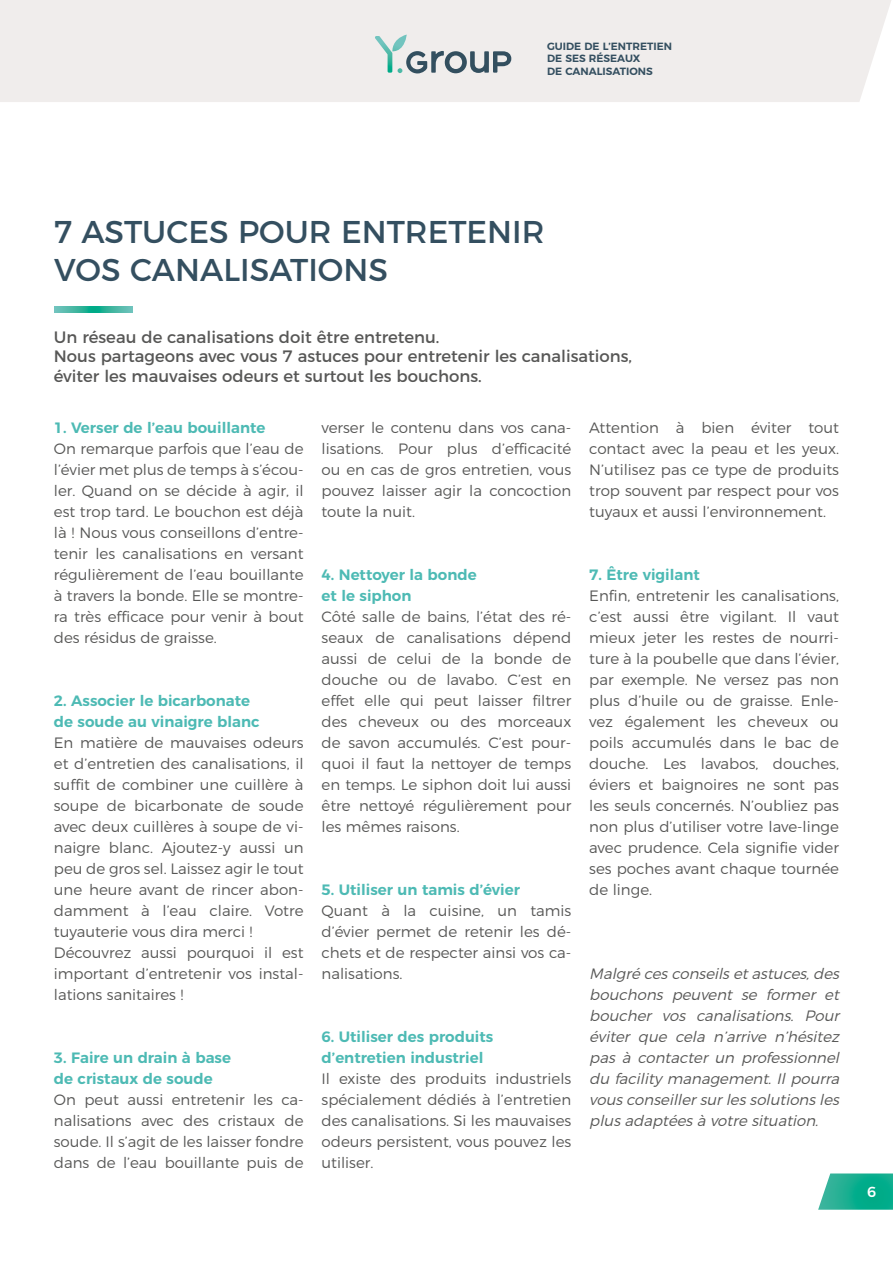
<style>
.page{position:relative;width:893px;height:1263px;background:#fff}
.page>*{position:absolute;margin:0;border:0;box-sizing:border-box;transform-origin:0 0}
.t1{font:31.5px/37.8px "Montserrat";color:#344f60}
.t2{font:16.5px/19.8px "Montserrat";color:#575756}
.t3{font:300 15px/21px "Montserrat";color:#575756;text-align:justify}
.t4{font:italic 300 15px/21px "Montserrat";color:#575756;text-align:justify}
.t5{font:600 15px/21px "Montserrat";color:#4dbab4}
.t6{font:500 14.55px "Montserrat";color:#fff}
.t7{font:600 10.5px/12.6px "Montserrat";color:#344f60}
</style>
<div class="page">
<div style="left:0;top:0;width:891px;height:102px;background:#f0edec"></div>
<svg style="left:374px;top:35px;width:137px;height:38px;background:#bfc9cb"></svg>
<svg style="left:55px;top:307px;width:78px;height:5px"></svg>
<svg style="left:818px;top:1173px;width:75px;height:37px;background:#2bb69a"></svg>
<p class="t7" style="left:547px;top:39px;width:126px">GUIDE DE L’ENTRETIEN<br>DE SES RÉSEAUX<br>DE CANALISATIONS</p>
<h1 class="t1" style="left:54px;top:210px;width:492px">7 ASTUCES POUR ENTRETENIR<br>VOS CANALISATIONS</h1>
<p class="t2" style="left:54px;top:325px;width:580px">Un réseau de canalisations doit être entretenu.<br>Nous partageons avec vous 7 astuces pour entretenir les canalisations, éviter les mauvaises odeurs et surtout les bouchons.</p>
<p class="t5" style="left:54px;top:416px;width:213px">1. Verser de l’eau bouillante</p>
<p class="t3" style="left:54px;top:437px;width:251px">On remarque parfois que l’eau de l’évier met plus de temps à s’écou&shy;ler. Quand on se décide à agir, il est trop tard. Le bouchon est déjà là ! Nous vous conseillons d’entre&shy;tenir les canalisations en versant régulièrement de l’eau bouillante à travers la bonde. Elle se montre&shy;ra très efficace pour venir à bout des résidus de graisse.</p>
<p class="t3" style="left:589px;top:416px;width:251px">Attention à bien éviter tout contact avec la peau et les yeux.<br>N’utilisez pas ce type de produits trop souvent par respect pour vos tuyaux et aussi l’environnement.</p>
<p class="t3" style="left:322px;top:416px;width:251px">verser le contenu dans vos cana&shy;lisations. Pour plus d’efficacité ou en cas de gros entretien, vous pouvez laisser agir la concoction toute la nuit.</p>
<p class="t5" style="left:589px;top:563px;width:112px">7. Être vigilant</p>
<p class="t3" style="left:589px;top:584px;width:251px">Enfin, entretenir les canalisations, c’est aussi être vigilant. Il vaut mieux jeter les restes de nourri&shy;ture à la poubelle que dans l’évier, par exemple. Ne versez pas non plus d’huile ou de graisse. Enle&shy;vez également les cheveux ou poils accumulés dans le bac de douche. Les lavabos, douches, éviers et baignoires ne sont pas les seuls concernés. N’oubliez pas non plus d’utiliser votre lave-linge avec prudence. Cela signifie vider ses poches avant chaque tournée de linge.</p>
<p class="t5" style="left:322px;top:563px;width:157px">4. Nettoyer la bonde et le siphon</p>
<p class="t3" style="left:322px;top:605px;width:251px">Côté salle de bains, l’état des ré&shy;seaux de canalisations dépend aussi de celui de la bonde de douche ou de lavabo. C’est en effet elle qui peut laisser filtrer des cheveux ou des morceaux de savon accumulés. C’est pour&shy;quoi il faut la nettoyer de temps en temps. Le siphon doit lui aussi être nettoyé régulièrement pour les mêmes raisons.</p>
<p class="t5" style="left:54px;top:689px;width:207px">2. Associer le bicarbonate de soude au vinaigre blanc</p>
<p class="t3" style="left:54px;top:731px;width:251px;text-align:left">En matière de mauvaises odeurs et d’entretien des canalisations, il suffit de combiner une cuillère à soupe de bicarbonate de soude avec deux cuillères à soupe de vi&shy;naigre blanc. Ajoutez-y aussi un peu de gros sel. Laissez agir le tout une heure avant de rincer abon&shy;damment à l’eau claire. Votre tuyauterie vous dira merci !<br>Découvrez aussi pourquoi il est important d’entretenir vos instal&shy;lations sanitaires !</p>
<p class="t5" style="left:322px;top:878px;width:200px">5. Utiliser un tamis d’évier</p>
<p class="t3" style="left:322px;top:899px;width:251px">Quant à la cuisine, un tamis d’évier permet de retenir les dé&shy;chets et de respecter ainsi vos ca&shy;nalisations.</p>
<p class="t4" style="left:589px;top:962px;width:256px">Malgré cesconseilsetastuces,des bouchons peuvent se former et boucher vos canalisations. Pour éviter que cela n’arrive n’hésitez pas à contacter un professionnel du facility management. Il pourra vousconseillersurlessolutionsles plusadaptéesà votre situation.</p>
<p class="t5" style="left:322px;top:1025px;width:173px">6. Utiliser des produits d’entretien industriel</p>
<p class="t3" style="left:322px;top:1067px;width:251px">Il existe des produits industriels spécialement dédiés à l’entretien des canalisations. Si les mauvaises odeurs persistent, vous pouvez les utiliser.</p>
<p class="t5" style="left:54px;top:1046px;width:179px">3. Faire un drain à base de cristaux de soude</p>
<p class="t3" style="left:54px;top:1088px;width:251px">On peut aussi entretenir les ca&shy;nalisations avec des cristaux de soude. Il s’agit de les laisser fondre dans de l’eau bouillante puis de</p>
<p class="t6" style="left:867px;top:1180px;width:11px">6</p>
</div>
